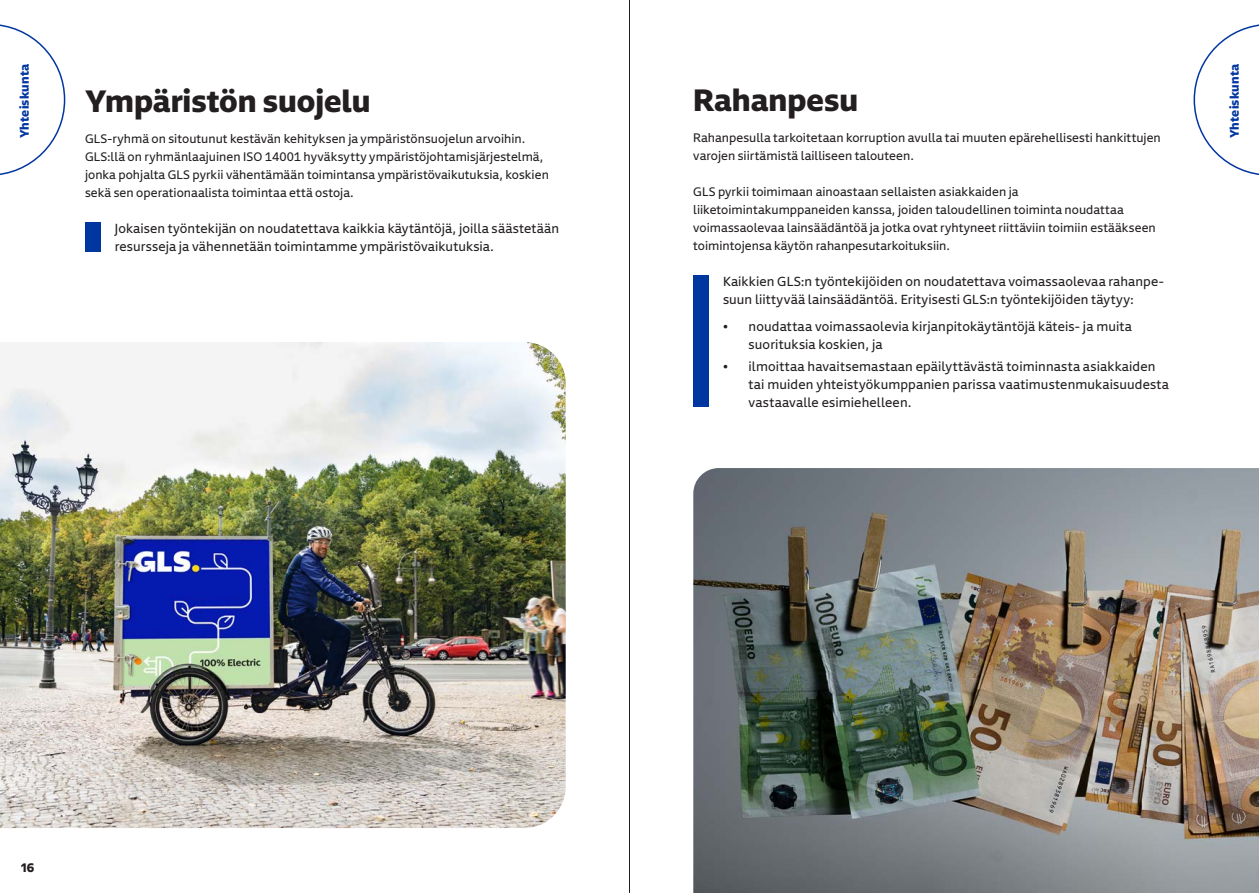
<style>
.page{position:relative;width:1259px;height:893px;background:#fff}
.page>*{position:absolute;margin:0;border:0;box-sizing:border-box;transform-origin:0 0}
.t1{font:700 30px "Newson";color:#231f20}
.t2{font:12.75px/18px "Newson GLSDTP";letter-spacing:.01em;color:#231f20}
.t3{font:12px/18px "Newson GLSDTP";letter-spacing:.005em;color:#231f20}
.t4{font:700 12px "Newson";letter-spacing:.015em;color:#0036a0}
.t5{font:700 12px "Newson GLSDTP";color:#231f20}
</style>
<div class="page">
<svg style="left:1193px;top:24px;width:66px;height:151px"></svg>
<svg style="left:0;top:24px;width:66px;height:151px"></svg>
<img style="left:693px;top:468px;width:566px;height:425px">
<img style="left:0;top:342px;width:566px;height:486px">
<div style="left:85px;top:222px;width:16px;height:30px;background:#0036a0"></div>
<div style="left:693px;top:276px;width:16px;height:131px;background:#0036a0"></div>
<hr style="left:629px;top:0;width:1px;height:893px;background:#231f20">
<p class="t4" style="left:13px;top:138px;width:76px;rotate:-90deg">Yhteiskunta</p>
<p class="t4" style="left:1223px;top:138px;width:76px;rotate:-90deg">Yhteiskunta</p>
<h1 class="t1" style="left:85px;top:73px;width:287px">Ympäristön suojelu</h1>
<p class="t3" style="left:85px;top:128px;width:465px">GLS-ryhmä on sitoutunut kestävän kehityksen ja ympäristönsuojelun arvoihin.<br>GLS:llä on ryhmänlaajuinen ISO 14001 hyväksytty ympäristöjohtamisjärjestelmä, jonka pohjalta GLS pyrkii vähentämään toimintansa ympäristövaikutuksia, koskien sekä sen operationaalista toimintaa että ostoja.</p>
<p class="t2" style="left:115px;top:218px;width:446px">Jokaisen työntekijän on noudatettava kaikkia käytäntöjä, joilla säästetään resursseja ja vähennetään toimintamme ympäristövaikutuksia.</p>
<h1 class="t1" style="left:693px;top:73px;width:166px">Rahanpesu</h1>
<p class="t3" style="left:693px;top:127px;width:469px">Rahanpesulla tarkoitetaan korruption avulla tai muuten epärehellisesti hankittujen varojen siirtämistä lailliseen talouteen.</p>
<p class="t3" style="left:693px;top:181px;width:464px">GLS pyrkii toimimaan ainoastaan sellaisten asiakkaiden ja liiketoimintakumppaneiden kanssa, joiden taloudellinen toiminta noudattaa voimassaolevaa lainsäädäntöä ja jotka ovat ryhtyneet riittäviin toimiin estääkseen toimintojensa käytön rahanpesutarkoituksiin.</p>
<p class="t2" style="left:723px;top:271px;width:442px">Kaikkien GLS:n työntekijöiden on noudatettava voimassaolevaa rahanpe&shy;suun liittyvää lainsäädäntöä. Erityisesti GLS:n työntekijöiden täytyy:</p>
<p class="t2" style="left:748px;top:315px;width:385px;text-indent:-26px">• noudattaa voimassaolevia kirjanpitokäytäntöjä käteis- ja muita suorituksia koskien, ja</p>
<p class="t2" style="left:748px;top:356px;width:422px;text-indent:-26px">• ilmoittaa havaitsemastaan epäilyttävästä toiminnasta asiakkaiden tai muiden yhteistyökumppanien parissa vaatimustenmukaisuudesta vastaavalle esimiehelleen.</p>
<p class="t5" style="left:21px;top:857px;width:14px">16</p>
</div>
